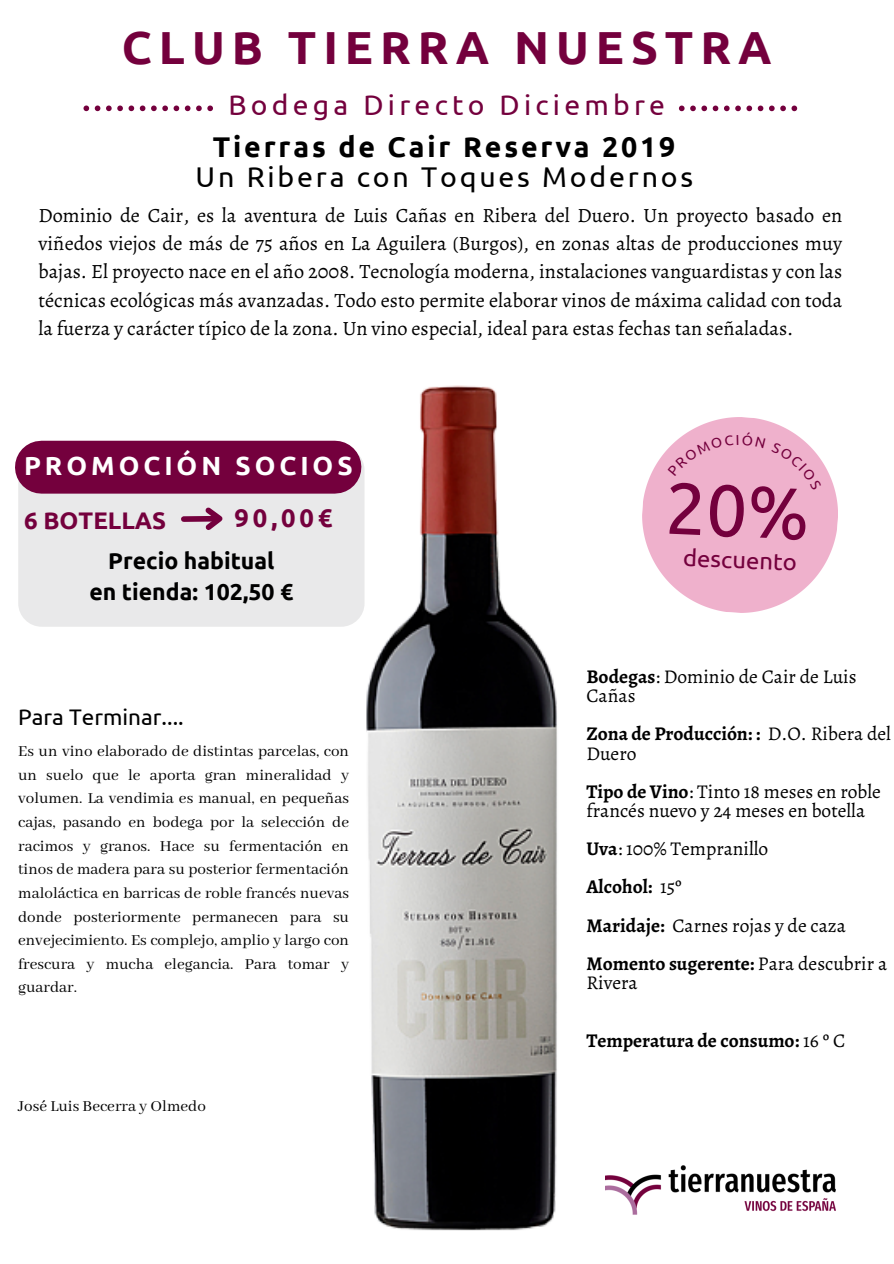
<style>
.page{position:relative;width:894px;height:1264px;background:#fff}
.page>*{position:absolute;margin:0;border:0;box-sizing:border-box;transform-origin:0 0}
.t1{font:700 46.35px "Ubuntu";letter-spacing:.15em;color:#74003d}
.t2{font:28.5px "Ubuntu";letter-spacing:.1em;color:#000}
.t3{font:700 28.5px "Ubuntu";letter-spacing:.1em;color:#000}
.t4{font:28.35px "Ubuntu";letter-spacing:.15em;color:#74003d}
.t5{font:700 26.25px "Ubuntu";letter-spacing:.15em;color:#fff}
.t6{font:700 25.5px "Ubuntu";color:#74003d}
.t7{font:700 24px "Ubuntu";color:#74003d}
.t8{font:24px "Ubuntu";color:#74003d}
.t9{font:700 22.95px "Ubuntu";color:#000}
.t10{font:22.5px "Ubuntu";color:#000}
.t11{font:20.25px/28.2px "Alegreya";color:#000;text-align:justify}
.t12{font:19.5px/19.2px "Alegreya";color:#000}
.t13{font:700 19.5px/19.2px "Alegreya";color:#000}
.t14{font:16.95px/23.7px "Abhaya Libre";color:#000;text-align:justify}
.s1{font-weight:700}
.s2{font-weight:400}
</style>
<div class="page">
<svg style="left:678px;top:106px;width:119px;height:5px"></svg>
<svg style="left:83px;top:105px;width:130px;height:6px"></svg>
<div style="left:18px;top:447px;width:346px;height:179px;background:#e9e9ea;border-radius:23px"></div>
<div style="left:41px;top:441px;width:294px;height:52px;background:#74003d"></div>
<div style="left:184px;top:516px;width:34px;height:6px;background:#74003d"></div>
<svg style="left:200px;top:507px;width:23px;height:23px"></svg>
<img style="left:605px;top:1165px;width:230px;height:50px">
<img style="left:353px;top:385px;width:204px;height:846px">
<svg style="left:642px;top:417px;width:196px;height:196px"></svg>
<p class="t1" style="left:122px;top:20px;width:651px">CLUB TIERRA NUESTRA</p>
<p class="t4" style="left:228px;top:89px;width:438px">Bodega Directo Diciembre</p>
<p class="t3" style="left:213px;top:130px;width:464px">Tierras de Cair Reserva 2019</p>
<p class="t2" style="left:195px;top:161px;width:499px">Un Ribera con Toques Modernos</p>
<h6 class="t11" style="left:39px;top:201px;width:804px">Dominio de Cair, es la aventura de Luis Cañas en Ribera del Duero. Un proyecto basado en viñedos viejos de más de 75 años en La Aguilera (Burgos), en zonas altas de producciones muy bajas. El proyecto nace en el año 2008. Tecnología moderna, instalaciones vanguardistas y con las técnicas ecológicas más avanzadas. Todo esto permite elaborar vinos de máxima calidad con toda la fuerza y carácter típico de la zona. Un vino especial, ideal para estas fechas tan señaladas.</h6>
<p class="t5" style="left:24px;top:451px;width:330px">PROMOCIÓN SOCIOS</p>
<h2 class="t7" style="left:24px;top:507px;width:144px">6 BOTELLAS</h2>
<h3 class="t6" style="left:234px;top:502px;width:99px">90,00€</h3>
<p class="t9" style="left:108px;top:547px;width:168px">Precio habitual</p>
<p class="t9" style="left:89px;top:578px;width:205px">en tienda: 102,50 €</p>
<p class="t10" style="left:18px;top:704px;width:167px">Para Terminar....</p>
<p class="t14" style="left:18px;top:740px;width:332px">Es un vino elaborado de distintas parcelas, con un suelo que le aporta gran mineralidad y volumen. La vendimia es manual, en pequeñas cajas, pasando en bodega por la selección de racimos y granos. Hace su fermentación en tinos de madera para su posterior fermentación maloláctica en barricas de roble francés nuevas donde posteriormente permanecen para su envejecimiento. Es complejo, amplio y largo con frescura y mucha elegancia. Para tomar y guardar.</p>
<p class="t14" style="left:18px;top:1094px;width:189px">José Luis Becerra y Olmedo</p>
<h3 class="t8" style="left:683px;top:544px;width:115px;rotate:2deg">descuento</h3>
<p class="t12" style="left:586px;top:667px;width:271px"><span class="s1">Bodegas</span>: Dominio de Cair de Luis<br>Cañas</p>
<p class="t13" style="left:586px;top:724px;width:306px">Zona de Producción: : <span class="s2">D.O. Ribera del<br>Duero</span></p>
<p class="t12" style="left:586px;top:781px;width:296px"><span class="s1">Tipo de Vino</span>: Tinto 18 meses en roble francés nuevo y 24 meses en botella</p>
<p class="t12" style="left:586px;top:839px;width:183px"><span class="s1">Uva</span>: 100% Tempranillo</p>
<h5 class="t13" style="left:586px;top:877px;width:97px">Alcohol: <span class="s2">15º</span></h5>
<h3 class="t12" style="left:586px;top:915px;width:261px"><span class="s1">Maridaje:</span> Carnes rojas y de caza</h3>
<h1 class="t12" style="left:586px;top:953px;width:302px"><span class="s1">Momento sugerente:</span> Para descubrir a<br>Rivera</h1>
<p class="t13" style="left:586px;top:1030px;width:260px">Temperatura de consumo: <span class="s2">16 º C</span></p>
</div>
